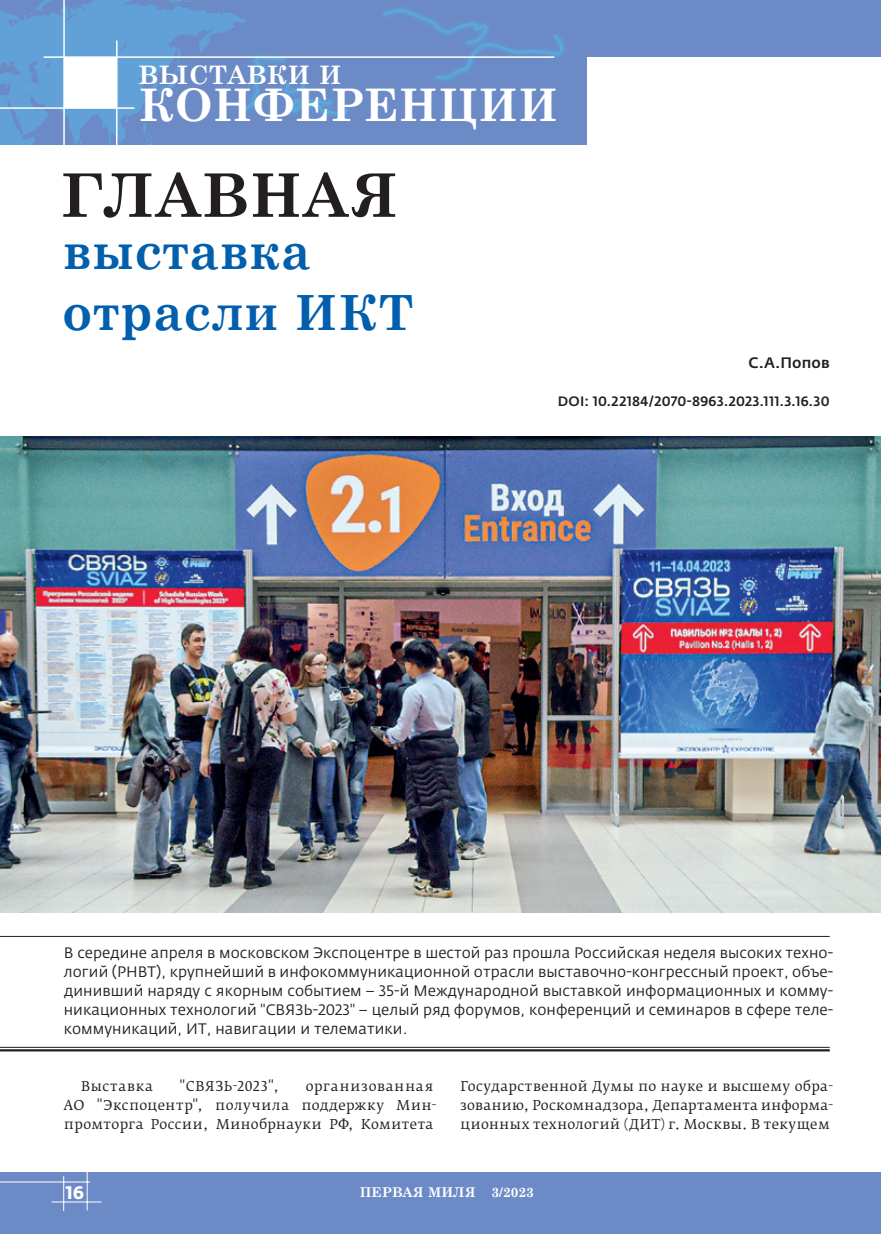
<style>
.page{position:relative;width:881px;height:1234px;background:#fff}
.page>*{position:absolute;margin:0;border:0;box-sizing:border-box;transform-origin:0 0}
.t1{font:700 60px "Century Schoolbook";letter-spacing:.015em;color:#231f20}
.t2{font:700 54px/61.1px "Century Schoolbook";letter-spacing:.015em;color:#015fae;scale:.9 1}
.t3{font:700 45px "Century Schoolbook";letter-spacing:.005em;color:#fff}
.t4{font:700 25.5px "Century Schoolbook";letter-spacing:.005em;color:#fff}
.t5{font:700 18px "Fedra Sans Pro";color:#fff}
.t6{font:15px/19px "Fedra Sans Pro";letter-spacing:.005em;color:#231f20;text-align:justify}
.t7{font:500 15px "Fedra Sans Pro";color:#231f20}
.t8{font:13.5px/19px "Fedra Serif B Pro";letter-spacing:.035em;color:#231f20}
.t9{font:500 13.5px "Fedra Sans Alt Pro";letter-spacing:.01em;color:#231f20}
.t10{font:700 13.5px "Century Schoolbook";color:#fff}
.s1{font-size:48.6px}
</style>
<div class="page">
<div style="left:0;top:1172px;width:880px;height:61px;background:#6c8bc6"></div>
<hr style="left:51px;top:1201px;width:50px;height:1px;background:#fff">
<hr style="left:87px;top:1171px;width:1px;height:39px;background:#fff">
<hr style="left:63px;top:1175px;width:1px;height:35px;background:#fff">
<hr style="left:0;top:1181px;width:90px;height:1px;background:#fff">
<div style="left:0;top:0;width:880px;height:57px;background:#6c8bc6"></div>
<div style="left:0;top:0;width:814px;height:144px;background:#6c8bc6"></div>
<svg style="left:0;top:0;width:562px;height:144px"></svg>
<hr style="left:63px;top:0;width:2px;height:159px;background:#fff">
<hr style="left:116px;top:40px;width:1px;height:119px;background:#fff">
<hr style="left:0;top:107px;width:134px;height:2px;background:#fff">
<hr style="left:44px;top:56px;width:510px;height:2px;background:#fff">
<div style="left:64px;top:57px;width:53px;height:51px;background:#fff"></div>
<div style="left:587px;top:57px;width:293px;height:95px;background:#fff"></div>
<hr style="left:0;top:935px;width:829px;height:1px;background:#231f20">
<hr style="left:0;top:1046px;width:829px;height:1px;background:#231f20">
<hr style="left:0;top:1048px;width:829px;height:3px;background:#231f20">
<img style="left:0;top:436px;width:880px;height:476px">
<h3 class="t4" style="left:138px;top:55px;width:204px">ВЫСТАВКИ И</h3>
<h3 class="t3" style="left:138px;top:70px;width:420px">КОНФЕРЕНЦИИ</h3>
<h1 class="t1" style="left:60px;top:148px;width:339px">ГЛАВНАЯ</h1>
<h2 class="t2" style="left:62px;top:217px;width:391px">выставка отрасли <span class="s1">ИКТ</span></h2>
<p class="t7" style="left:748px;top:353px;width:83px">С.А.Попов</p>
<p class="t9" style="left:557px;top:393px;width:273px">DOI: 10.22184/2070-8963.2023.111.3.16.30</p>
<p class="t6" style="left:64px;top:943px;width:770px">В середине апреля в московском Экспоцентре в шестой раз прошла Российская неделя высоких техно&shy;логий (РНВТ), крупнейший в инфокоммуникационной отрасли выставочно-конгрессный проект, объе&shy;динивший наряду с якорным событием − 35-й Международной выставкой информационных и комму&shy;никационных технологий "СВЯЗЬ-2023" − целый ряд форумов, конференций и семинаров в сфере теле&shy;коммуникаций, ИТ, навигации и телематики.</p>
<p class="t8" style="left:64px;top:1076px;width:373px;text-indent:242px">организованная<br>АО "Экспоцентр", получила поддержку Мин&shy;промторга России, Минобрнауки РФ, Комитета</p>
<p class="t8" style="left:460px;top:1076px;width:374px;text-align:justify">Государственной Думы по науке и высшему обра&shy;зованию, Роскомнадзора, Департамента информа&shy;ционных технологий (ДИТ) г. Москвы. В текущем</p>
<p class="t8" style="left:81px;top:1076px;width:73px">Выставка</p>
<p class="t8" style="left:179px;top:1076px;width:101px">"СВЯЗЬ-2023",</p>
<p class="t5" style="left:66px;top:1180px;width:20px">16</p>
<p class="t10" style="left:359px;top:1181px;width:176px">ПЕРВАЯ МИЛЯ 3/2023</p>
</div>
